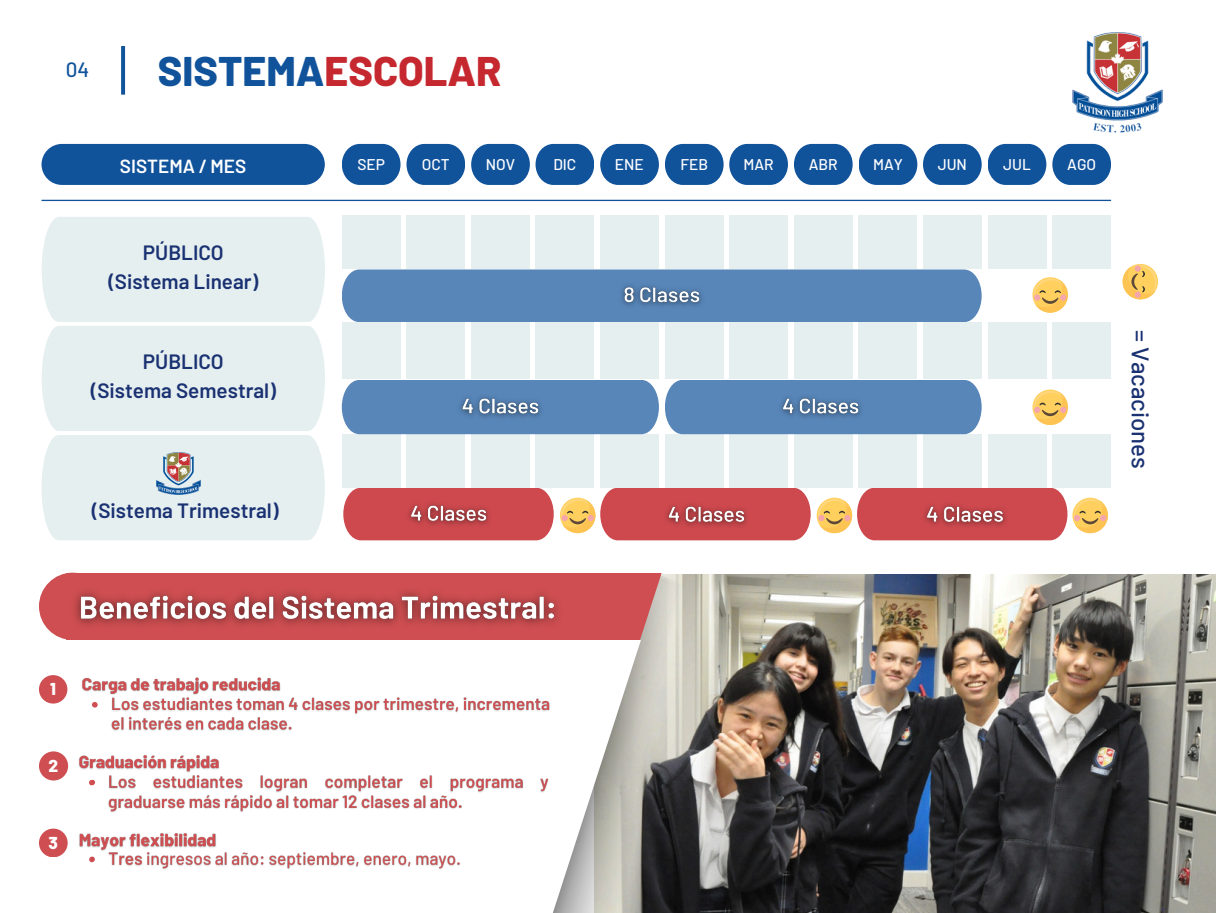
<style>
.page{position:relative;width:1216px;height:913px;background:#fff}
.page>*{position:absolute;margin:0;border:0;box-sizing:border-box;transform-origin:0 0}
.t1{font:800 41.3px "Barlow";color:#11539b}
.t2{font:500 23.97px "Barlow";color:#1a3172}
.t3{font:600 20.65px/28.3px "Barlow";color:#1a3172;text-align:center}
.t4{font:500 20.65px "Barlow";color:#11539b}
.t5{font:600 18.9px "Barlow";color:#fff}
.t6{font:800 17.15px "Barlow";color:#fff}
.t7{font:500 15.58px "Barlow";color:#fff}
.s1{color:#c5292f}
</style>
<div class="page">
<img style="left:735px;top:574px;width:480px;height:338px">
<img style="left:641px;top:574px;width:94px;height:338px">
<svg style="left:66px;top:573px;width:595px;height:333px;background:#b56262"></svg>
<svg style="left:39px;top:639px;width:602px;height:273px"></svg>
<div style="left:42px;top:144px;width:283px;height:41px;background:#11539b;border-radius:20px"></div>
<svg style="left:342px;top:144px;width:58px;height:41px;background:#2e68a7"></svg>
<svg style="left:729px;top:144px;width:59px;height:41px;background:#316aa8"></svg>
<svg style="left:923px;top:144px;width:58px;height:41px;background:#2e68a7"></svg>
<svg style="left:406px;top:144px;width:59px;height:41px;background:#316aa8"></svg>
<svg style="left:600px;top:144px;width:59px;height:41px;background:#316aa8"></svg>
<svg style="left:794px;top:144px;width:58px;height:41px;background:#2e68a7"></svg>
<svg style="left:988px;top:144px;width:58px;height:41px;background:#2e68a7"></svg>
<svg style="left:471px;top:144px;width:123px;height:41px"></svg>
<svg style="left:665px;top:144px;width:58px;height:41px;background:#2e68a7"></svg>
<svg style="left:859px;top:144px;width:58px;height:41px;background:#2e68a7"></svg>
<svg style="left:1052px;top:144px;width:59px;height:41px;background:#316aa8"></svg>
<hr style="left:42px;top:200px;width:1069px;height:1px;background:#11539b">
<svg style="left:1122px;top:264px;width:35px;height:35px"></svg>
<svg style="left:1122px;top:265px;width:34px;height:34px"></svg>
<div style="left:1134px;top:291px;width:6px;height:7px;background:#f5a6ac;border-radius:50%"></div>
<div style="left:342px;top:215px;width:58px;height:323px;background:#e5eff0"></div>
<div style="left:535px;top:215px;width:59px;height:323px;background:#e5eff0"></div>
<div style="left:729px;top:215px;width:59px;height:323px;background:#e5eff0"></div>
<div style="left:923px;top:215px;width:58px;height:323px;background:#e5eff0"></div>
<div style="left:406px;top:215px;width:59px;height:323px;background:#e5eff0"></div>
<div style="left:600px;top:215px;width:59px;height:323px;background:#e5eff0"></div>
<div style="left:794px;top:215px;width:58px;height:323px;background:#e5eff0"></div>
<div style="left:987px;top:215px;width:59px;height:323px;background:#e5eff0"></div>
<div style="left:471px;top:215px;width:59px;height:323px;background:#e5eff0"></div>
<div style="left:665px;top:215px;width:58px;height:323px;background:#e5eff0"></div>
<div style="left:858px;top:215px;width:59px;height:323px;background:#e5eff0"></div>
<div style="left:1052px;top:215px;width:59px;height:323px;background:#e5eff0"></div>
<div style="left:342px;top:269px;width:769px;height:53px;background:#fff"></div>
<div style="left:342px;top:269px;width:639px;height:53px;background:#5886b9"></div>
<div style="left:342px;top:379px;width:769px;height:54px;background:#fff"></div>
<div style="left:342px;top:380px;width:317px;height:54px;background:#5886b9"></div>
<div style="left:665px;top:380px;width:316px;height:54px;background:#5886b9"></div>
<div style="left:342px;top:487px;width:769px;height:53px;background:#fff"></div>
<svg style="left:343px;top:487px;width:210px;height:53px;background:#d0565b"></svg>
<svg style="left:561px;top:487px;width:249px;height:53px;background:#d8736d"></svg>
<div style="left:561px;top:514px;width:6px;height:7px;background:#f5a6ac;border-radius:50%"></div>
<div style="left:587px;top:514px;width:7px;height:7px;background:#f5a6ac;border-radius:50%"></div>
<svg style="left:817px;top:487px;width:250px;height:53px;background:#d8746e"></svg>
<div style="left:818px;top:514px;width:6px;height:7px;background:#f5a6ac;border-radius:50%"></div>
<div style="left:844px;top:514px;width:6px;height:7px;background:#f5a6ac;border-radius:50%"></div>
<svg style="left:1072px;top:497px;width:35px;height:36px"></svg>
<svg style="left:1073px;top:499px;width:34px;height:34px"></svg>
<svg style="left:1073px;top:514px;width:7px;height:7px"></svg>
<div style="left:1100px;top:514px;width:6px;height:7px;background:#f5a6ac;border-radius:50%"></div>
<svg style="left:1032px;top:389px;width:35px;height:36px"></svg>
<svg style="left:1033px;top:391px;width:34px;height:34px"></svg>
<div style="left:1034px;top:406px;width:6px;height:7px;background:#f5a6ac;border-radius:50%"></div>
<div style="left:1060px;top:406px;width:6px;height:7px;background:#f5a6ac;border-radius:50%"></div>
<svg style="left:1032px;top:277px;width:35px;height:35px"></svg>
<svg style="left:1033px;top:278px;width:34px;height:34px"></svg>
<div style="left:42px;top:217px;width:283px;height:323px;background:#e5eff0"></div>
<div style="left:39px;top:675px;width:28px;height:28px;background:#ce4e51;border-radius:50%"></div>
<div style="left:39px;top:751px;width:29px;height:29px;background:#ce4e51;border-radius:50%"></div>
<div style="left:39px;top:828px;width:29px;height:29px;background:#ce4e51;border-radius:50%"></div>
<svg style="left:121px;top:46px;width:4px;height:49px"></svg>
<div style="left:0;top:571px;width:66px;height:70px;background:#fff"></div>
<div style="left:39px;top:572px;width:67px;height:67px;background:#ce4e51;border-radius:50%"></div>
<img style="left:1072px;top:32px;width:90px;height:101px">
<img style="left:614px;top:277px;width:97px;height:36px">
<img style="left:452px;top:388px;width:97px;height:37px">
<img style="left:772px;top:388px;width:97px;height:37px">
<img style="left:400px;top:495px;width:97px;height:37px">
<img style="left:658px;top:496px;width:97px;height:37px">
<img style="left:916px;top:496px;width:98px;height:37px">
<img style="left:79px;top:673px;width:475px;height:61px">
<img style="left:76px;top:829px;width:388px;height:43px">
<img style="left:77px;top:751px;width:475px;height:63px">
<img style="left:75px;top:580px;width:494px;height:55px">
<p class="t4" style="left:66px;top:56px;width:25px">04</p>
<p class="t1" style="left:158px;top:44px;width:345px">SISTEMA<span class="s1">ESCOLAR</span></p>
<h4 class="t5" style="left:120px;top:154px;width:128px">SISTEMA / MES</h4>
<h6 class="t7" style="left:357px;top:154px;width:29px">SEP</h6>
<p class="t7" style="left:422px;top:154px;width:29px">OCT</p>
<p class="t7" style="left:486px;top:154px;width:31px">NOV</p>
<p class="t7" style="left:553px;top:154px;width:25px">DIC</p>
<p class="t7" style="left:614px;top:154px;width:30px">ENE</p>
<p class="t7" style="left:680px;top:154px;width:29px">FEB</p>
<p class="t7" style="left:743px;top:154px;width:32px">MAR</p>
<p class="t7" style="left:808px;top:154px;width:30px">ABR</p>
<p class="t7" style="left:873px;top:154px;width:31px">MAY</p>
<p class="t7" style="left:937px;top:154px;width:31px">JUN</p>
<p class="t7" style="left:1003px;top:154px;width:29px">JUL</p>
<p class="t7" style="left:1067px;top:154px;width:30px">AGO</p>
<p class="t3" style="left:108px;top:237px;width:151px">PÚBLICO (Sistema Linear)</p>
<h5 class="t3" style="left:91px;top:346px;width:186px">PÚBLICO<br>(Sistema Semestral)</h5>
<h5 class="t3" style="left:92px;top:495px;width:188px">(Sistema Trimestral)</h5>
<p class="t2" style="left:1155px;top:330px;width:140px;rotate:90deg">= Vacaciones</p>
<h5 class="t6" style="left:50px;top:677px;width:7px">1</h5>
<p class="t6" style="left:49px;top:755px;width:11px">2</p>
<p class="t6" style="left:49px;top:832px;width:11px">3</p>
</div>
